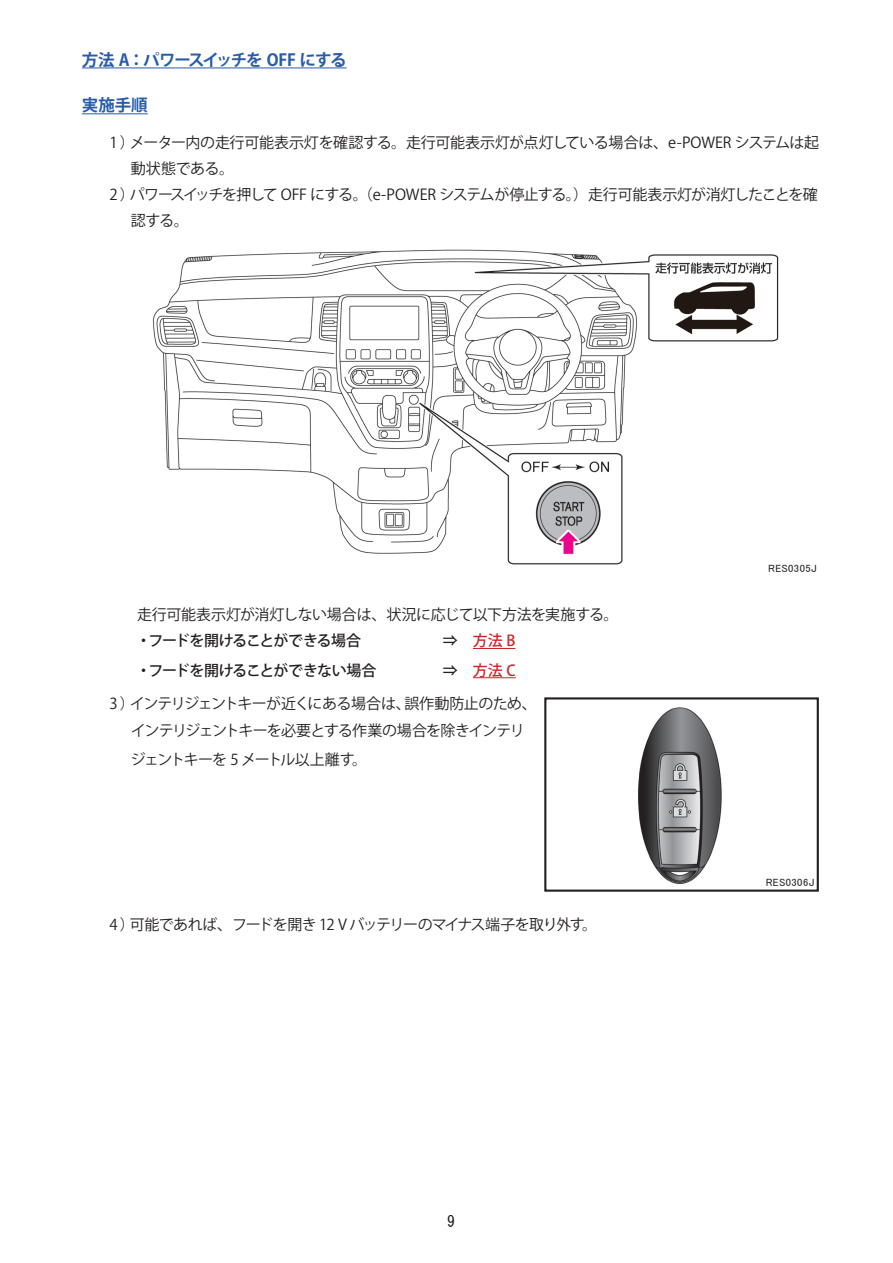
<style>
.page{position:relative;width:893px;height:1263px;background:#fff}
.page>*{position:absolute;margin:0;border:0;box-sizing:border-box;transform-origin:0 0}
.t1{font:700 16.5px "Koz Go Pro";letter-spacing:-.065em;color:#285ba9}
.t2{font:700 16.5px "Koz Go Pro";letter-spacing:-.045em;color:#285ba9}
.t3{font:15.75px "MS Gothic";color:#231f20}
.t4{font:15px/26.2px "Koz Go Pro";letter-spacing:-.04em;color:#231f20}
.t5{font:15px "Koz Go Pro";letter-spacing:-.02em;color:#231f20}
.t6{font:500 15px "Koz Go Pro";letter-spacing:-.04em;color:#231f20}
.t7{font:15px "Koz Go Pro";letter-spacing:-.09em;color:#231f20}
.t8{font:500 15px "Koz Go Pro";color:#d1232a}
.t9{font:10.5px "MS P Gothic";letter-spacing:.045em;color:#231f20}
.s1{color:#231f20}
</style>
<div class="page">
<hr style="left:82px;top:68px;width:265px;height:1px;background:#285ba9">
<hr style="left:82px;top:113px;width:66px;height:1px;background:#285ba9">
<hr style="left:473px;top:648px;width:42px;height:1px;background:#d1232a">
<hr style="left:473px;top:677px;width:43px;height:1px;background:#d1232a">
<img style="left:152px;top:249px;width:627px;height:316px">
<img style="left:638px;top:707px;width:84px;height:178px">
<div style="left:544px;top:697px;width:275px;height:195px;border:2px solid #231f20"></div>
<p class="t1" style="left:82px;top:49px;width:266px">方法 A：パワースイッチを OFF にする</p>
<p class="t2" style="left:82px;top:95px;width:67px">実施手順</p>
<p class="t5" style="left:110px;top:132px;width:711px">1）メーター内の走行可能表示灯を確認する。走行可能表示灯が点灯している場合は、e-POWER システムは起</p>
<p class="t4" style="left:131px;top:156px;width:105px">動状態である。</p>
<p class="t4" style="left:110px;top:182px;width:710px">2 ）パワースイッチを押して OFF にする。（e-POWER システムが停止する。）走行可能表示灯が消灯したことを確</p>
<p class="t4" style="left:131px;top:208px;width:59px">認する。</p>
<p class="t4" style="left:137px;top:602px;width:483px">走行可能表示灯が消灯しない場合は、状況に応じて以下方法を実施する。</p>
<p class="t6" style="left:136px;top:631px;width:227px">・フードを開けることができる場合</p>
<p class="t8" style="left:443px;top:631px;width:74px"><span class="s1">⇒　</span>方法 B</p>
<p class="t6" style="left:136px;top:660px;width:242px">・フードを開けることができない場合</p>
<p class="t8" style="left:443px;top:660px;width:74px"><span class="s1">⇒　</span>方法 C</p>
<p class="t4" style="left:131px;top:691px;width:407px;text-indent:-21px">3 ）インテリジェントキーが近くにある場合は、誤作動防止のため、インテリジェントキーを必要とする作業の場合を除きインテリ</p>
<p class="t7" style="left:131px;top:750px;width:238px">ジェントキーを 5 メートル以上離す。</p>
<p class="t4" style="left:110px;top:912px;width:489px">4 ）可能であれば、フードを開き 12 V バッテリーのマイナス端子を取り外す。</p>
<p class="t3" style="left:447px;top:1213px;width:9px">9</p>
<p class="t9" style="left:768px;top:562px;width:50px">RES0305J</p>
<p class="t9" style="left:766px;top:877px;width:50px">RES0306J</p>
</div>
